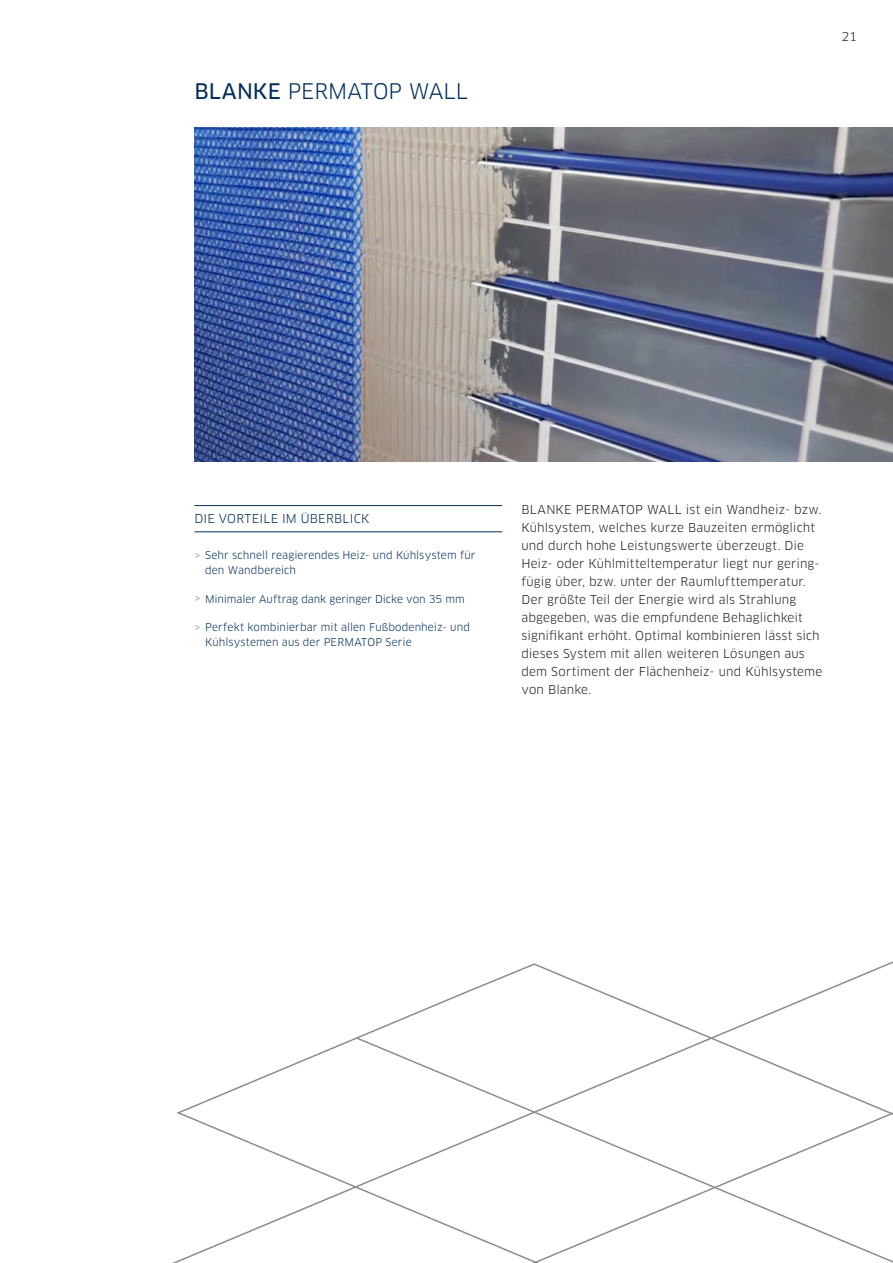
<style>
.page{position:relative;width:893px;height:1263px;background:#fff}
.page>*{position:absolute;margin:0;border:0;box-sizing:border-box;transform-origin:0 0}
.t1{font:21px "Clan OT";color:#002d5a}
.t2{font:12px/18px "Clan OT";letter-spacing:.01em;color:#231f20}
.t3{font:12px "Clan OT";letter-spacing:.015em;color:#002d5a}
.t4{font:10.5px/15px "Clan OT";letter-spacing:.005em;color:#002d5a}
.s1{font-family:"Clan OT News"}
.s2{color:#8a8c8f}
</style>
<div class="page">
<img style="left:195px;top:127px;width:698px;height:334px">
<hr style="left:195px;top:531px;width:307px;height:1px;background:#002d5a">
<hr style="left:195px;top:505px;width:307px;height:1px;background:#002d5a">
<svg style="left:172px;top:961px;width:721px;height:302px"></svg>
<svg style="left:355px;top:1036px;width:538px;height:227px"></svg>
<h1 class="t1" style="left:195px;top:78px;width:275px"><span class="s1">BLANKE</span> PERMATOP WALL</h1>
<p class="t2" style="left:841px;top:28px;width:17px">21</p>
<p class="t3" style="left:195px;top:512px;width:177px">DIE VORTEILE IM ÜBERBLICK</p>
<p class="t4" style="left:205px;top:548px;width:272px;text-indent:-11px"><span class="s2">&gt;</span> Sehr schnell reagierendes Heiz- und Kühlsystem für den Wandbereich</p>
<p class="t4" style="left:195px;top:591px;width:272px"><span class="s2">&gt;</span> Minimaler Auftrag dank geringer Dicke von 35 mm</p>
<p class="t4" style="left:205px;top:620px;width:266px;text-indent:-11px"><span class="s2">&gt;</span> Perfekt kombinierbar mit allen Fußbodenheiz- und<br>Kühlsystemen aus der PERMATOP Serie</p>
<p class="t2" style="left:521px;top:501px;width:302px">BLANKE PERMATOP WALL ist ein Wandheiz- bzw.<br>Kühlsystem, welches kurze Bauzeiten ermöglicht und durch hohe Leistungswerte überzeugt. Die Heiz- oder Kühlmitteltemperatur liegt nur gering&shy;fügig über, bzw. unter der Raumlufttemperatur.<br>Der größte Teil der Energie wird als Strahlung abgegeben, was die empfundene Behaglichkeit signifikant erhöht. Optimal kombinieren lässt sich dieses System mit allen weiteren Lösungen aus dem Sortiment der Flächenheiz- und Kühlsysteme von Blanke.</p>
</div>
